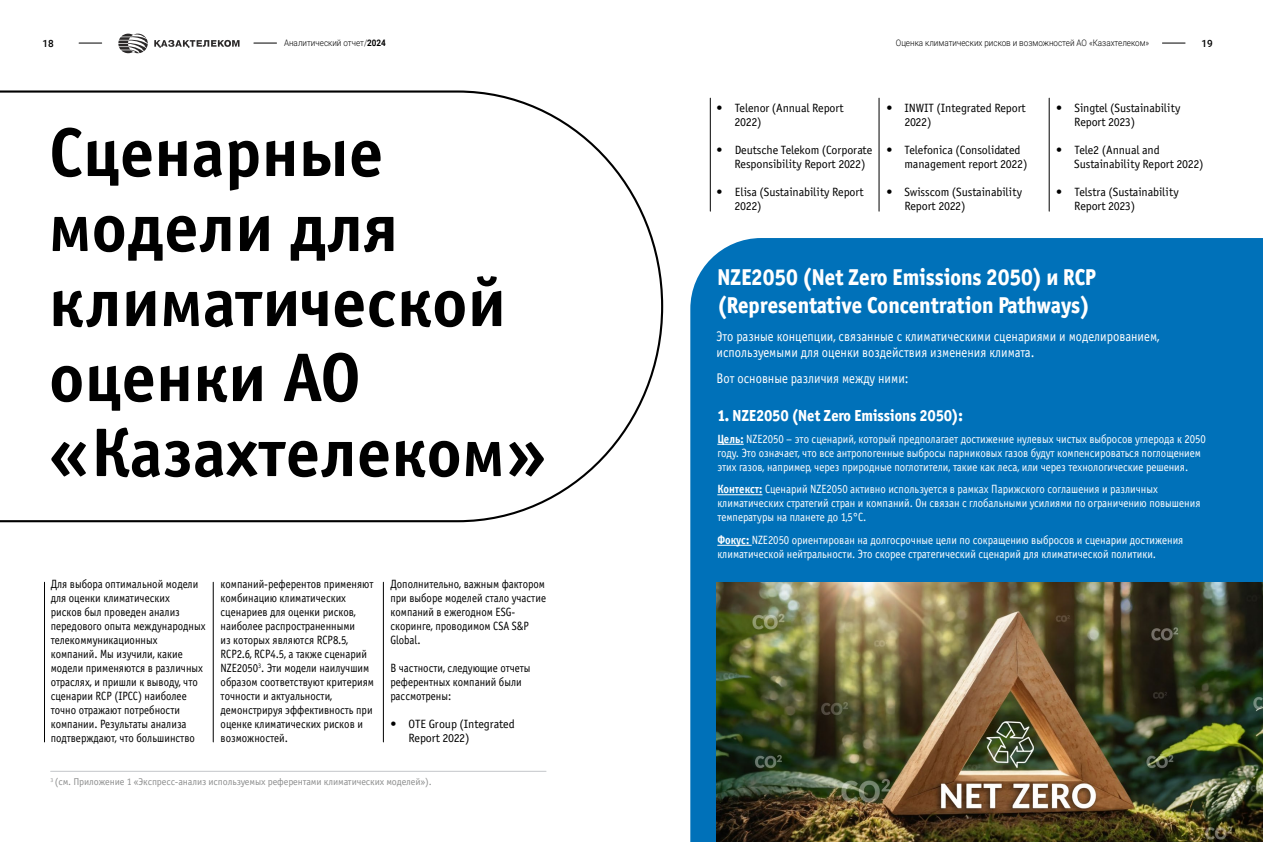
<style>
.page{position:relative;width:1263px;height:842px;background:#fff}
.page>*{position:absolute;margin:0;border:0;box-sizing:border-box;transform-origin:0 0}
.t1{font:69px/75px "Officina Sans Bold ITC";color:#000}
.t2{font:23px/27.6px "Officina Sans Extra Bold ITC";color:#fff;scale:.9 1}
.t3{font:16px "Officina Sans Extra Bold ITC";color:#fff;scale:.9 1}
.t4{font:14px/16px "Officina Sans Book ITC";color:#fff;scale:.9 1}
.t5{font:12px/14px "Officina Sans Book ITC";color:#000;scale:.9 1}
.t6{font:12px/14px "Officina Sans Book ITC";color:#fff;scale:.9 1}
.t7{font:12px/14px "Officina Sans Book ITC";color:#000}
.t8{font:10px "Officina Sans Book ITC";letter-spacing:-.01em;color:#8e8f8f}
.t9{font:500 10px "Roboto";color:#000}
.t10{font:300 9px "Roboto";color:#000;scale:.9 1}
.s1{font-weight:700}
.s2{font-family:"Officina Sans Bold ITC"}
</style>
<div class="page">
<svg style="left:0;top:90px;width:664px;height:433px"></svg>
<hr style="left:44px;top:582px;width:1px;height:160px;background:#000">
<hr style="left:213px;top:582px;width:1px;height:160px;background:#000">
<hr style="left:383px;top:582px;width:1px;height:160px;background:#000">
<hr style="left:51px;top:771px;width:495px;height:1px;background:#c3c6c9">
<hr style="left:710px;top:98px;width:1px;height:113px;background:#000">
<hr style="left:879px;top:98px;width:1px;height:113px;background:#000">
<hr style="left:1049px;top:98px;width:1px;height:113px;background:#000">
<div style="left:690px;top:238px;width:573px;height:604px;background:#0071b9"></div>
<svg style="left:717px;top:444px;width:27px;height:1px"></svg>
<hr style="left:717px;top:494px;width:45px;height:1px;background:#fff">
<hr style="left:717px;top:545px;width:35px;height:1px;background:#fff">
<img style="left:716px;top:582px;width:547px;height:260px">
<svg style="left:118px;top:34px;width:30px;height:19px"></svg>
<svg style="left:154px;top:40px;width:86px;height:8px"></svg>
<svg style="left:254px;top:43px;width:23px;height:1px"></svg>
<svg style="left:79px;top:43px;width:23px;height:1px"></svg>
<svg style="left:1162px;top:43px;width:23px;height:1px"></svg>
<p class="t9" style="left:42px;top:37px;width:13px">18</p>
<p class="t10" style="left:284px;top:37px;width:115px">Аналитический отчет/<span class="s1">2024</span></p>
<p class="t10" style="left:896px;top:37px;width:283px">Оценка климатических рисков и возможностей АО «Казахтелеком»</p>
<p class="t9" style="left:1201px;top:37px;width:13px">19</p>
<h1 class="t1" style="left:49px;top:115px;width:499px">Сценарные модели для климатической оценки АО «Казахтелеком»</h1>
<p class="t5" style="left:51px;top:577px;width:174px">Для выбора оптимальной модели для оценки климатических<br>рисков был проведен анализ передового опыта международных телекоммуникационных компаний. Мы изучили, какие модели применяются в различных отраслях, и пришли к выводу, что сценарии RCP (IPCC) наиболее точно отражают потребности компании. Результаты анализа подтверждают, что большинство</p>
<p class="t5" style="left:221px;top:577px;width:172px">компаний-референтов применяют комбинацию климатических сценариев для оценки рисков, наиболее распространенными<br>из которых являются RCP8.5,<br>RCP2.6, RCP4.5, а также сценарий<br>NZE2050<sup>3</sup>. Эти модели наилучшим образом соответствуют критериям точности и актуальности, демонстрируя эффективность при оценке климатических рисков и возможностей.</p>
<p class="t5" style="left:390px;top:577px;width:174px">Дополнительно, важным фактором при выборе моделей стало участие компаний в ежегодном ESG&shy;скоринге, проводимом CSA S&amp;P<br>Global.</p>
<p class="t5" style="left:390px;top:661px;width:157px">В частности, следующие отчеты референтных компаний были рассмотрены:</p>
<p class="t7" style="left:408px;top:717px;width:108px;text-indent:-18px">• OTE Group (Integrated<br>Report 2022)</p>
<p class="t8" style="left:51px;top:776px;width:383px"><sup>3</sup> (см. Приложение 1 «Экспресс-анализ используемых референтами климатических моделей»).</p>
<p class="t7" style="left:734px;top:101px;width:111px;text-indent:-18px">• Telenor (Annual Report<br>2022)</p>
<p class="t7" style="left:734px;top:143px;width:139px;text-indent:-18px">• Deutsche Telekom (Corporate<br>Responsibility Report 2022)</p>
<p class="t7" style="left:734px;top:185px;width:131px;text-indent:-18px">• Elisa (Sustainability Report<br>2022)</p>
<p class="t7" style="left:904px;top:101px;width:123px;text-indent:-18px">• INWIT (Integrated Report<br>2022)</p>
<p class="t7" style="left:904px;top:143px;width:125px;text-indent:-18px">• Telefonica (Consolidated management report 2022)</p>
<p class="t7" style="left:904px;top:185px;width:119px;text-indent:-18px">• Swisscom (Sustainability<br>Report 2022)</p>
<p class="t7" style="left:1074px;top:101px;width:108px;text-indent:-18px">• Singtel (Sustainability<br>Report 2023)</p>
<p class="t7" style="left:1074px;top:143px;width:131px;text-indent:-18px">• Tele2 (Annual and<br>Sustainability Report 2022)</p>
<p class="t7" style="left:1074px;top:185px;width:106px;text-indent:-18px">• Telstra (Sustainability<br>Report 2023)</p>
<h2 class="t2" style="left:717px;top:263px;width:422px">NZE2050 (Net Zero Emissions 2050) и RCP (Representative Concentration Pathways)</h2>
<p class="t4" style="left:716px;top:328px;width:494px">Это разные концепции, связанные с климатическими сценариями и моделированием, используемыми для оценки воздействия изменения климата.</p>
<p class="t4" style="left:716px;top:371px;width:215px">Вот основные различия между ними:</p>
<h3 class="t3" style="left:717px;top:405px;width:274px">1. NZE2050 (Net Zero Emissions 2050):</h3>
<p class="t6" style="left:717px;top:432px;width:544px"><span class="s2">Цель:</span> NZE2050 – это сценарий, который предполагает достижение нулевых чистых выбросов углерода к 2050 году. Это означает, что все антропогенные выбросы парниковых газов будут компенсироваться поглощением этих газов, например, через природные поглотители, такие как леса, или через технологические решения.</p>
<p class="t6" style="left:717px;top:482px;width:538px"><span class="s2">Контекст:</span> Сценарий NZE2050 активно используется в рамках Парижского соглашения и различных климатических стратегий стран и компаний. Он связан с глобальными усилиями по ограничению повышения температуры на планете до 1,5°C.</p>
<p class="t6" style="left:717px;top:533px;width:519px"><span class="s2">Фокус:</span> NZE2050 ориентирован на долгосрочные цели по сокращению выбросов и сценарии достижения климатической нейтральности. Это скорее стратегический сценарий для климатической политики.</p>
</div>
